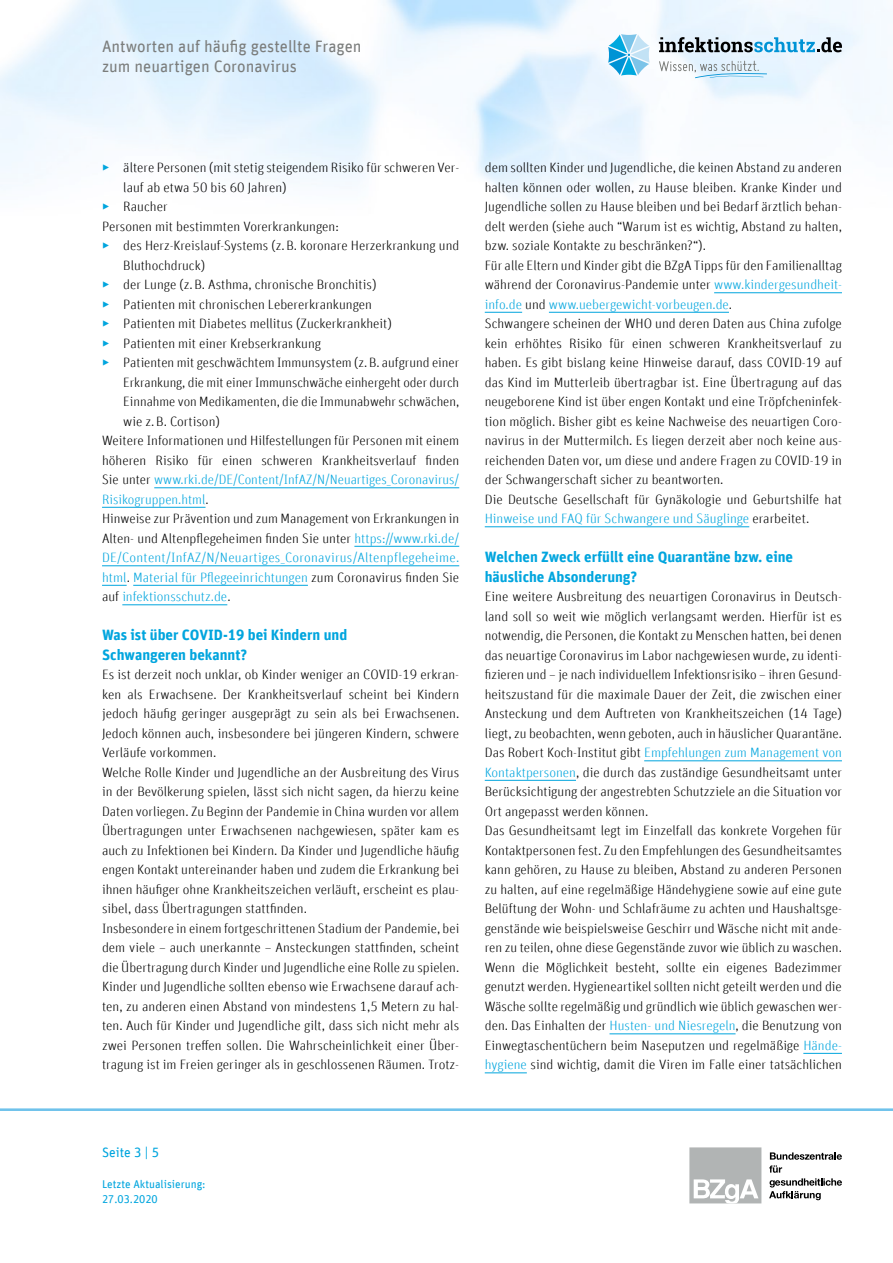
<style>
.page{position:relative;width:893px;height:1263px;background:#fff}
.page>*{position:absolute;margin:0;border:0;box-sizing:border-box;transform-origin:0 0}
.t1{font:16.5px/19.5px "Unit Offc Pro";color:#7b7d7c}
.h3-nummeriert-Ebene_1{font:700 15px/19.5px "Unit Offc Pro";color:#00a5de}
.t2{font:300 13.5px/19.5px "Unit Offc Pro";color:#000;text-align:justify}
.t3{font:300 13.5px/19.5px "Unit Offc Pro";color:#00a5de;text-align:justify}
.t4{font:13.5px "Unit Offc Pro";color:#00a5de}
.t5{font:11.25px/15.8px "Unit Offc Pro";color:#00a5de}
.s1{color:#00a5de}
.s2{color:#000}
</style>
<div class="page">
<hr style="left:0;top:1108px;width:893px;height:3px;background:#6fc2eb">
<svg style="left:659px;top:37px;width:183px;height:15px;background:#8aa5b3"></svg>
<svg style="left:659px;top:61px;width:108px;height:17px"></svg>
<svg style="left:608px;top:34px;width:42px;height:42px"></svg>
<svg style="left:769px;top:1152px;width:73px;height:48px"></svg>
<div style="left:689px;top:1147px;width:72px;height:56px;background:#b1b4b4"></div>
<svg style="left:694px;top:1179px;width:64px;height:24px"></svg>
<hr style="left:154px;top:487px;width:305px;height:1px;background:#00a5de">
<hr style="left:102px;top:507px;width:104px;height:1px;background:#00a5de">
<hr style="left:354px;top:546px;width:105px;height:1px;background:#00a5de">
<hr style="left:102px;top:565px;width:357px;height:1px;background:#00a5de">
<svg style="left:102px;top:585px;width:25px;height:1px"></svg>
<hr style="left:133px;top:585px;width:175px;height:1px;background:#00a5de">
<hr style="left:122px;top:604px;width:105px;height:1px;background:#00a5de">
<hr style="left:714px;top:292px;width:128px;height:1px;background:#00a5de">
<hr style="left:485px;top:312px;width:37px;height:1px;background:#00a5de">
<hr style="left:549px;top:312px;width:180px;height:1px;background:#00a5de">
<hr style="left:485px;top:526px;width:264px;height:1px;background:#00a5de">
<hr style="left:644px;top:760px;width:198px;height:1px;background:#00a5de">
<hr style="left:485px;top:780px;width:91px;height:1px;background:#00a5de">
<hr style="left:609px;top:1033px;width:126px;height:1px;background:#00a5de">
<hr style="left:803px;top:1053px;width:39px;height:1px;background:#00a5de">
<hr style="left:485px;top:1072px;width:42px;height:1px;background:#00a5de">
<p class="t1" style="left:102px;top:36px;width:261px">Antworten auf häufig gestellte Fragen zum neuartigen Coronavirus</p>
<p class="t2" style="left:123px;top:158px;width:337px;text-indent:-21px"><span class="s1">▶</span> ältere Personen (mit stetig steigendem Risiko für schweren Ver&shy;lauf ab etwa 50 bis 60 Jahren)</p>
<p class="t2" style="left:102px;top:197px;width:67px"><span class="s1">▶</span> Raucher</p>
<p class="t2" style="left:102px;top:216px;width:238px">Personen mit bestimmten Vorerkrankungen:</p>
<p class="t2" style="left:123px;top:236px;width:337px;text-indent:-21px"><span class="s1">▶</span> des Herz-Kreislauf-Systems (z.B. koronare Herzerkrankung und<br>Bluthochdruck)</p>
<p class="t2" style="left:102px;top:275px;width:276px"><span class="s1">▶</span> der Lunge (z.B. Asthma, chronische Bronchitis)</p>
<p class="t2" style="left:102px;top:294px;width:271px"><span class="s1">▶</span> Patienten mit chronischen Lebererkrankungen</p>
<p class="t2" style="left:102px;top:314px;width:291px"><span class="s1">▶</span> Patienten mit Diabetes mellitus (Zuckerkrankheit)</p>
<p class="t2" style="left:102px;top:333px;width:221px"><span class="s1">▶</span> Patienten mit einer Krebserkrankung</p>
<p class="t2" style="left:123px;top:353px;width:337px;text-indent:-21px"><span class="s1">▶</span> Patienten mit geschwächtem Immunsystem (z.B. aufgrund einer Erkrankung, die mit einer Immunschwäche einhergeht oder durch Einnahme von Medikamenten, die die Immunabwehr schwächen, wie z.B. Cortison)</p>
<p class="t2" style="left:102px;top:431px;width:359px">Weitere Informationen und Hilfestellungen für Personen mit einem höheren Risiko für einen schweren Krankheitsverlauf finden Sie unter <span class="s1">www.rki.de/DE/Content/InfAZ/N/Neuartiges_Coronavirus/ Risikogruppen.html</span>.</p>
<p class="t3" style="left:102px;top:509px;width:359px"><span class="s2">Hinweise zur Prävention und zum Management von Erkrankungen in Alten- und Altenpflegeheimen finden Sie unter</span> https://www.rki.de/ DE/Content/InfAZ/N/Neuartiges_Coronavirus/Altenpflegeheime. html<span class="s2">.</span> Material für Pflegeeinrichtungen <span class="s2">zum Coronavirus finden Sie auf</span> infektionsschutz.de<span class="s2">.</span></p>
<h2 class="h3-nummeriert-Ebene_1" style="left:102px;top:624px;width:247px">Was ist über COVID-19 bei Kindern und<br>Schwangeren bekannt?</h2>
<p class="t2" style="left:102px;top:665px;width:359px">Es ist derzeit noch unklar, ob Kinder weniger an COVID-19 erkran&shy;ken als Erwachsene. Der Krankheitsverlauf scheint bei Kindern jedoch häufig geringer ausgeprägt zu sein als bei Erwachsenen.<br>Jedoch können auch, insbesondere bei jüngeren Kindern, schwere Verläufe vorkommen.</p>
<p class="t2" style="left:102px;top:762px;width:359px">Welche Rolle Kinder und Jugendliche an der Ausbreitung des Virus in der Bevölkerung spielen, lässt sich nicht sagen, da hierzu keine Daten vorliegen. Zu Beginn der Pandemie in China wurden vor allem Übertragungen unter Erwachsenen nachgewiesen, später kam es auch zu Infektionen bei Kindern. Da Kinder und Jugendliche häufig engen Kontakt untereinander haben und zudem die Erkrankung bei ihnen häufiger ohne Krankheitszeichen verläuft, erscheint es plau&shy;sibel, dass Übertragungen stattfinden.</p>
<p class="t2" style="left:102px;top:918px;width:359px">Insbesondere in einem fortgeschrittenen Stadium der Pandemie, bei dem viele – auch unerkannte – Ansteckungen stattfinden, scheint die Übertragung durch Kinder und Jugendliche eine Rolle zu spielen.</p>
<p class="t2" style="left:102px;top:977px;width:359px">Kinder und Jugendliche sollten ebenso wie Erwachsene darauf ach&shy;ten, zu anderen einen Abstand von mindestens 1,5 Metern zu hal&shy;ten. Auch für Kinder und Jugendliche gilt, dass sich nicht mehr als zwei Personen treffen sollen. Die Wahrscheinlichkeit einer Über&shy;tragung ist im Freien geringer als in geschlossenen Räumen. Trotz-</p>
<p class="t2" style="left:485px;top:158px;width:359px">dem sollten Kinder und Jugendliche, die keinen Abstand zu anderen halten können oder wollen, zu Hause bleiben. Kranke Kinder und Jugendliche sollen zu Hause bleiben und bei Bedarf ärztlich behan&shy;delt werden (siehe auch “Warum ist es wichtig, Abstand zu halten, bzw. soziale Kontakte zu beschränken?“).</p>
<p class="t2" style="left:485px;top:255px;width:359px">Für alle Eltern und Kinder gibt die BZgA Tipps für den Familienalltag während der Coronavirus-Pandemie unter <span class="s1">www.kindergesundheit&shy;info.de</span> und <span class="s1">www.uebergewicht-vorbeugen.de</span>.</p>
<p class="t2" style="left:485px;top:314px;width:359px">Schwangere scheinen der WHO und deren Daten aus China zufolge kein erhöhtes Risiko für einen schweren Krankheitsverlauf zu haben. Es gibt bislang keine Hinweise darauf, dass COVID-19 auf das Kind im Mutterleib übertragbar ist. Eine Übertragung auf das neugeborene Kind ist über engen Kontakt und eine Tröpfcheninfek&shy;tion möglich. Bisher gibt es keine Nachweise des neuartigen Coro&shy;navirus in der Muttermilch. Es liegen derzeit aber noch keine aus&shy;reichenden Daten vor, um diese und andere Fragen zu COVID-19 in der Schwangerschaft sicher zu beantworten.</p>
<p class="t2" style="left:485px;top:489px;width:359px">Die Deutsche Gesellschaft für Gynäkologie und Geburtshilfe hat<br><span class="s1">Hinweise und FAQ für Schwangere und Säuglinge</span> erarbeitet.</p>
<h2 class="h3-nummeriert-Ebene_1" style="left:485px;top:546px;width:310px">Welchen Zweck erfüllt eine Quarantäne bzw. eine häusliche Absonderung?</h2>
<p class="t2" style="left:485px;top:587px;width:359px">Eine weitere Ausbreitung des neuartigen Coronavirus in Deutsch&shy;land soll so weit wie möglich verlangsamt werden. Hierfür ist es notwendig, die Personen, die Kontakt zu Menschen hatten, bei denen das neuartige Coronavirus im Labor nachgewiesen wurde, zu identi&shy;fizieren und – je nach individuellem Infektionsrisiko – ihren Gesund&shy;heitszustand für die maximale Dauer der Zeit, die zwischen einer Ansteckung und dem Auftreten von Krankheitszeichen (14 Tage) liegt, zu beobachten, wenn geboten, auch in häuslicher Quarantäne.</p>
<p class="t2" style="left:485px;top:743px;width:359px">Das Robert Koch-Institut gibt <span class="s1">Empfehlungen zum Management von Kontaktpersonen</span>, die durch das zuständige Gesundheitsamt unter Berücksichtigung der angestrebten Schutzziele an die Situation vor Ort angepasst werden können.</p>
<p class="t2" style="left:485px;top:821px;width:359px">Das Gesundheitsamt legt im Einzelfall das konkrete Vorgehen für Kontaktpersonen fest. Zu den Empfehlungen des Gesundheitsamtes kann gehören, zu Hause zu bleiben, Abstand zu anderen Personen zu halten, auf eine regelmäßige Händehygiene sowie auf eine gute Belüftung der Wohn- und Schlafräume zu achten und Haushaltsge&shy;genstände wie beispielsweise Geschirr und Wäsche nicht mit ande&shy;ren zu teilen, ohne diese Gegenstände zuvor wie üblich zu waschen.<br>Wenn die Möglichkeit besteht, sollte ein eigenes Badezimmer genutzt werden. Hygieneartikel sollten nicht geteilt werden und die Wäsche sollte regelmäßig und gründlich wie üblich gewaschen wer&shy;den. Das Einhalten der <span class="s1">Husten- und Niesregeln</span>, die Benutzung von Einwegtaschentüchern beim Naseputzen und regelmäßige <span class="s1">Hände&shy;hygiene</span> sind wichtig, damit die Viren im Falle einer tatsächlichen</p>
<p class="t4" style="left:102px;top:1142px;width:59px">Seite 3 | 5</p>
<p class="t5" style="left:102px;top:1175px;width:105px">Letzte Aktualisierung:<br>27.03.2020</p>
</div>
